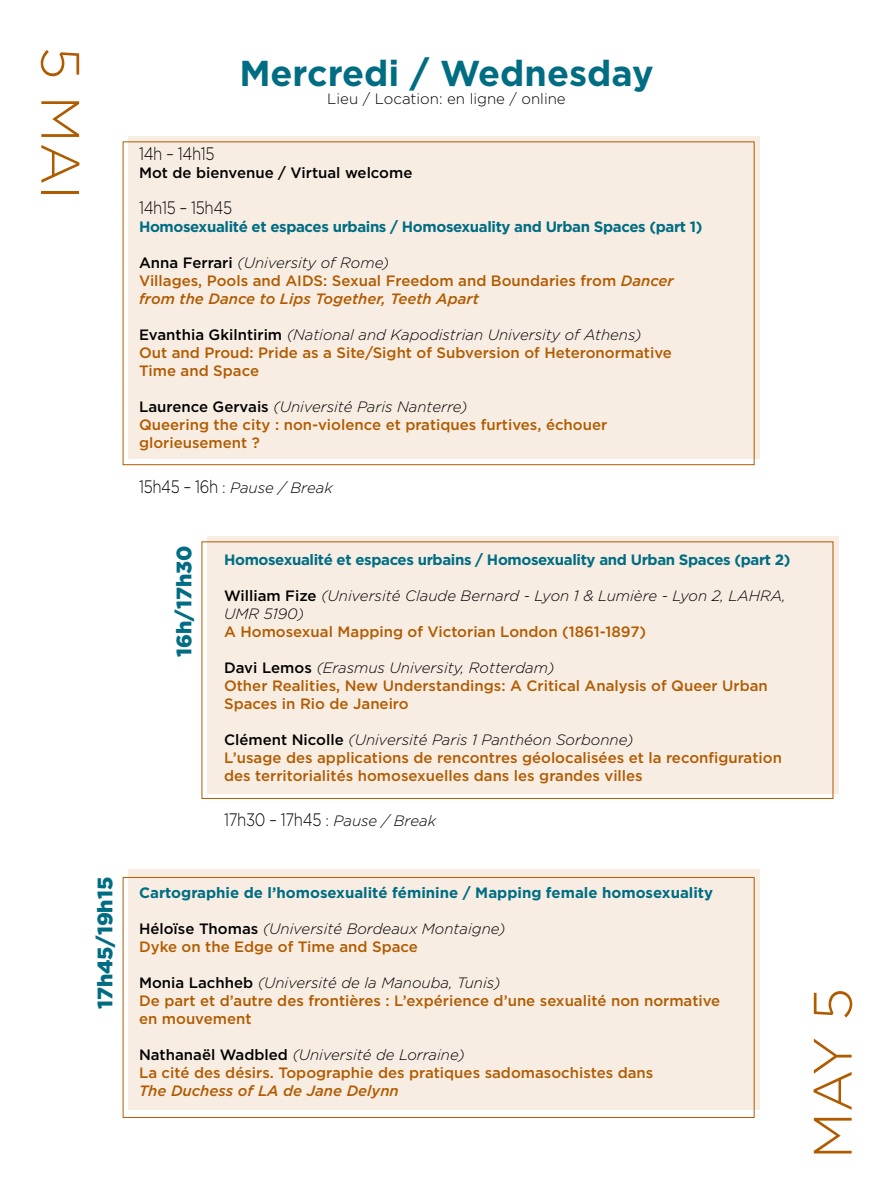
<style>
.page{position:relative;width:893px;height:1191px;background:#fff}
.page>*{position:absolute;margin:0;border:0;box-sizing:border-box;transform-origin:0 0}
.t1{font:300 54px "Gotham";color:#b15b00}
.t2{font:700 36px "Gotham";color:#006d83}
.t3{font:900 21px "Gotham";color:#006d83}
.t4{font:300 18px "Gotham";letter-spacing:-.025em;color:#000;scale:.83 1}
.t5{font:500 15px/18px "Gotham";color:#b15b00}
.t6{font:italic 300 15px/18px "Gotham";color:#000}
.t7{font:700 15px "Gotham";letter-spacing:-.025em;color:#006d83}
.t8{font:700 15px "Gotham";color:#006d83}
.t9{font:500 15px "Gotham";color:#000}
.t10{font:300 15px "Gotham";color:#000}
.t11{font:italic 500 15px "Gotham";color:#b15b00}
.s1{color:#000}
.s2{font-weight:300;font-style:italic;color:#000}
.s3{font-style:italic}
.s4{font-style:normal;font-size:18px}
.s5{font-style:normal}
.s6{font-weight:500;font-style:normal}
.s7{font-size:15px}
.s8{font-style:italic;font-size:15px}
.s9{font-weight:500;font-style:normal;color:#b15b00}
</style>
<div class="page">
<div style="left:128px;top:136px;width:631px;height:323px;background:#f8ede3"></div>
<div style="left:207px;top:536px;width:631px;height:257px;background:#f8ede3"></div>
<div style="left:128px;top:869px;width:631px;height:241px;background:#f8ede3"></div>
<div style="left:202px;top:541px;width:631px;height:258px;border:1px solid #b15b00"></div>
<div style="left:123px;top:877px;width:631px;height:240px;border:1px solid #b15b00"></div>
<h1 class="t1" style="left:90px;top:47px;width:155px;rotate:90deg">5 MAI</h1>
<h3 class="t3" style="left:93px;top:1009px;width:134px;rotate:-90deg">17h45/19h15</h3>
<h2 class="t2" style="left:239px;top:52px;width:416px">Mercredi / Wednesday</h2>
<p class="t10" style="left:327px;top:90px;width:240px">Lieu / Location: en ligne / online</p>
<p class="t4" style="left:139px;top:144px;width:93px">14h – 14h15</p>
<p class="t9" style="left:139px;top:164px;width:275px">Mot de bienvenue / Virtual welcome</p>
<p class="t4" style="left:139px;top:198px;width:114px">14h15 – 15h45</p>
<p class="t7" style="left:139px;top:218px;width:565px">Homosexualité et espaces urbains / Homosexuality and Urban Spaces (part 1)</p>
<p class="t5" style="left:139px;top:254px;width:536px"><span class="s1">Anna Ferrari</span> <span class="s2">(University of Rome)<br></span>Villages, Pools and AIDS: Sexual Freedom and Boundaries from <span class="s3">Dancer from the Dance to Lips Together, Teeth Apart</span></p>
<p class="t5" style="left:139px;top:326px;width:534px"><span class="s1">Evanthia Gkilntirim</span> <span class="s2">(National and Kapodistrian University of Athens)<br></span>Out and Proud: Pride as a Site/Sight of Subversion of Heteronormative<br>Time and Space</p>
<p class="t5" style="left:139px;top:398px;width:470px"><span class="s1">Laurence Gervais</span> <span class="s2">(Université Paris Nanterre)<br></span>Queering the city : non-violence et pratiques furtives, échouer glorieusement ?</p>
<p class="t6" style="left:139px;top:478px;width:195px"><span class="s4">15h45 – 16h</span> <span class="s5">:</span> Pause / Break</p>
<h3 class="t3" style="left:172px;top:656px;width:112px;rotate:-90deg">16h/17h30</h3>
<p class="t7" style="left:224px;top:551px;width:568px">Homosexualité et espaces urbains / Homosexuality and Urban Spaces (part 2)</p>
<p class="t6" style="left:224px;top:586px;width:563px"><span class="s6">William Fize</span> (Université Claude Bernard - Lyon 1 &amp; Lumière - Lyon 2, LAHRA,<br>UMR 5190)</p>
<p class="t5" style="left:224px;top:622px;width:424px">A Homosexual Mapping of Victorian London (1861-1897)</p>
<p class="t5" style="left:224px;top:658px;width:545px"><span class="s1">Davi Lemos</span> <span class="s2">(Erasmus University, Rotterdam)<br></span>Other Realities, New Understandings: A Critical Analysis of Queer Urban<br>Spaces in Rio de Janeiro</p>
<p class="t5" style="left:224px;top:730px;width:559px"><span class="s1">Clément Nicolle</span> <span class="s2">(Université Paris 1 Panthéon Sorbonne)<br></span>L’usage des applications de rencontres géolocalisées et la reconfiguration des territorialités homosexuelles dans les grandes villes</p>
<p class="t4" style="left:224px;top:809px;width:257px">17h30 – 17h45 <span class="s7">:</span> <span class="s8">Pause / Break</span></p>
<p class="t8" style="left:139px;top:883px;width:576px">Cartographie de l’homosexualité féminine / Mapping female homosexuality</p>
<p class="t6" style="left:139px;top:919px;width:368px"><span class="s6">Héloïse Thomas</span> (Université Bordeaux Montaigne)<br><span class="s9">Dyke on the Edge of Time and Space</span></p>
<p class="t5" style="left:139px;top:973px;width:583px"><span class="s1">Monia Lachheb</span> <span class="s2">(Université de la Manouba, Tunis)<br></span>De part et d’autre des frontières : L’expérience d’une sexualité non normative en mouvement</p>
<p class="t5" style="left:139px;top:1045px;width:516px"><span class="s1">Nathanaël Wadbled</span> <span class="s2">(Université de Lorraine)<br></span>La cité des désirs. Topographie des pratiques sadomasochistes dans</p>
<p class="t11" style="left:139px;top:1081px;width:261px">The Duchess of LA de Jane Delynn</p>
<h1 class="t1" style="left:803px;top:1159px;width:173px;rotate:-90deg">MAY 5</h1>
</div>
